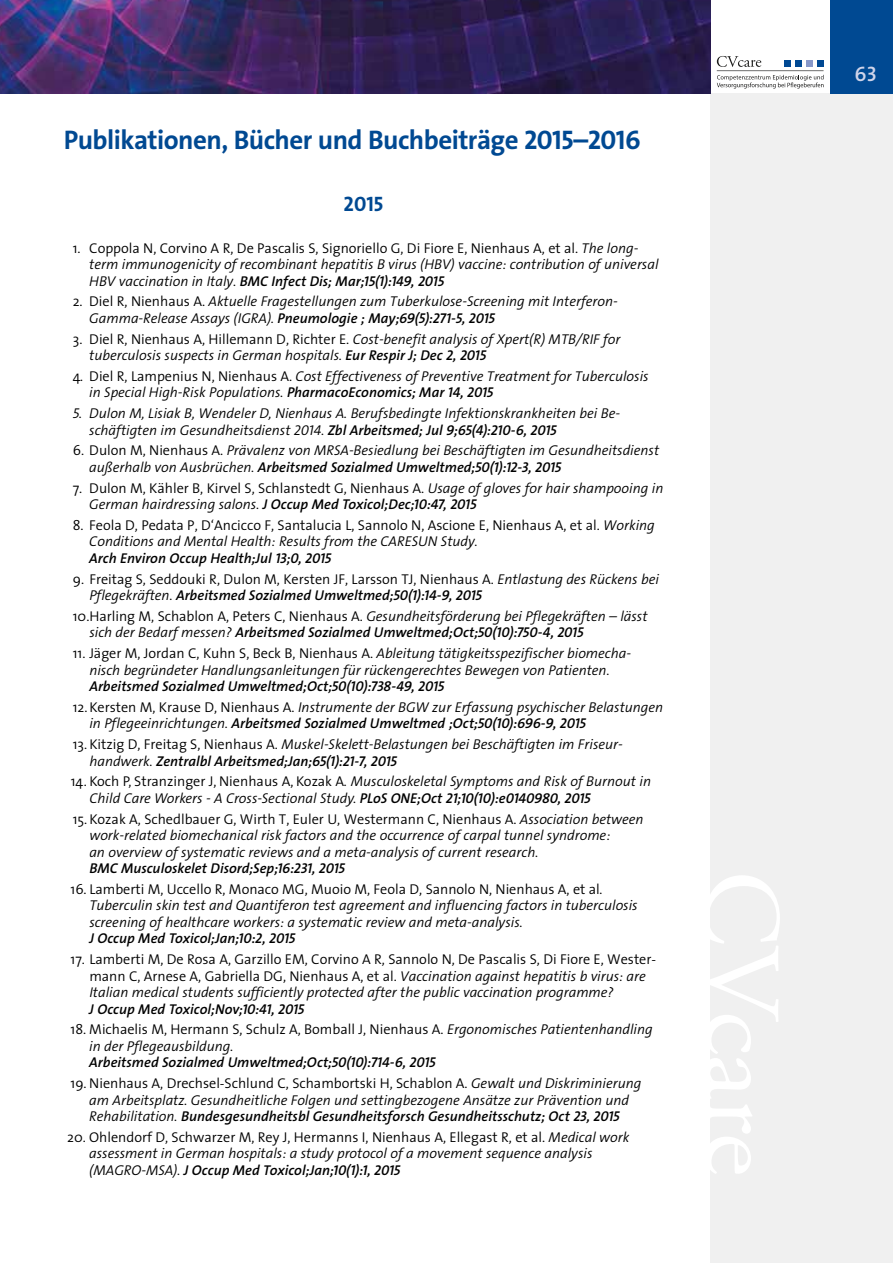
<style>
.page{position:relative;width:893px;height:1263px;background:#fff}
.page>*{position:absolute;margin:0;border:0;box-sizing:border-box;transform-origin:0 0}
.t1{font:700 27px "The Sans Os F";letter-spacing:-.02em;color:#004992}
.t2{font:700 21px "The Sans LF";color:#004992}
.t3{font:21px "The Sans Semi Bold Caps";color:#cfd4ea}
.t4{font:italic 300 14.25px/16.5px "The Sans Os F";color:#000}
.t5{font:300 14.25px/16.5px "The Sans";color:#000;text-align:center}
.t6{font:italic 600 14.25px/20.7px "The Sans Os F";color:#000}
.s1{font-family:"The Sans LF"}
.s2{font-family:"The Sans Os F";font-style:italic}
.s3{font-weight:600}
.s4{font-family:"The Sans";font-style:normal}
.s5{font-weight:300}
.s6{font-family:"The Sans";font-weight:300;font-style:normal}
</style>
<div class="page">
<div style="left:711px;top:94px;width:182px;height:1169px;background:#f0f0f0"></div>
<div style="left:830px;top:0;width:63px;height:93px;background:#004992"></div>
<img style="left:0;top:0;width:710px;height:93px">
<svg style="left:710px;top:875px;width:70px;height:299px"></svg>
<svg style="left:717px;top:56px;width:44px;height:11px"></svg>
<svg style="left:717px;top:75px;width:107px;height:14px"></svg>
<div style="left:784px;top:60px;width:7px;height:7px;background:#004993"></div>
<div style="left:795px;top:60px;width:7px;height:7px;background:#004993"></div>
<div style="left:806px;top:60px;width:7px;height:7px;background:#8898c9"></div>
<div style="left:817px;top:60px;width:7px;height:7px;background:#004993"></div>
<hr style="left:717px;top:70px;width:107px;height:1px;background:#6f6f6e">
<h1 class="t1" style="left:64px;top:122px;width:578px">Publikationen, Bücher und Buchbeiträge <span class="s1">2015–2016</span></h1>
<h2 class="t2" style="left:344px;top:193px;width:41px">2015</h2>
<p class="t5" style="left:73px;top:239px;width:567px">1. Coppola N, Corvino A R, De Pascalis S, Signoriello G, Di Fiore E, Nienhaus A, et al. <span class="s2">The long-</span></p>
<p class="t4" style="left:89px;top:256px;width:571px">term immunogenicity of recombinant hepatitis B virus (HBV) vaccine: contribution of universal<br>HBV vaccination in Italy. <span class="s3">BMC Infect Dis; Mar;15(1):149, 2015</span></p>
<p class="t4" style="left:89px;top:293px;width:530px;text-indent:-17px"><span class="s4">2. Diel R, Nienhaus A.</span> Aktuelle Fragestellungen zum Tuberkulose-Screening mit Interferon-<br>Gamma-Release Assays (IGRA). <span class="s3">Pneumologie ; May;69(5):271-5, 2015</span></p>
<p class="t4" style="left:89px;top:331px;width:533px;text-indent:-16px"><span class="s4">3. Diel R, Nienhaus A, Hillemann D, Richter E.</span> Cost-benefit analysis of Xpert(R) MTB/RIF for tuberculosis suspects in German hospitals. <span class="s3">Eur Respir J; Dec 2, 2015</span></p>
<p class="t4" style="left:89px;top:368px;width:561px;text-indent:-17px"><span class="s4">4</span>. <span class="s4">Diel R, Lampenius N, Nienhaus A.</span> Cost Effectiveness of Preventive Treatment for Tuberculosis in Special High-Risk Populations. <span class="s3">PharmacoEconomics; Mar 14, 2015</span></p>
<p class="t4" style="left:89px;top:405px;width:532px;text-indent:-16px">5. Dulon M, Lisiak B, Wendeler D, Nienhaus A. Berufsbedingte Infektionskrankheiten bei Be&shy;schäftigten im Gesundheitsdienst 2014. <span class="s3">Zbl Arbeitsmed; Jul 9;65(4):210-6, 2015</span></p>
<p class="t4" style="left:89px;top:442px;width:571px;text-indent:-16px"><span class="s4">6. Dulon M, Nienhaus A.</span> Prävalenz von MRSA-Besiedlung bei Beschäftigten im Gesundheitsdienst außerhalb von Ausbrüchen. <span class="s3">Arbeitsmed Sozialmed Umweltmed;50(1):12-3, 2015</span></p>
<p class="t5" style="left:73px;top:479px;width:592px">7. Dulon M, Kähler B, Kirvel S, Schlanstedt G, Nienhaus A. <span class="s2">Usage of gloves for hair shampooing in</span></p>
<p class="t6" style="left:89px;top:494px;width:389px"><span class="s5">German hairdressing salons.</span> J Occup Med Toxicol;Dec;10:47, 2015</p>
<p class="t5" style="left:73px;top:516px;width:584px">8. Feola D, Pedata P, D‘Ancicco F, Santalucia L, Sannolo N, Ascione E, Nienhaus A, et al. <span class="s2">Working</span></p>
<p class="t4" style="left:89px;top:533px;width:390px">Conditions and Mental Health: Results from the CARESUN Study.</p>
<p class="t6" style="left:89px;top:548px;width:243px">Arch Environ Occup Health;Jul 13;0, 2015</p>
<p class="t5" style="left:73px;top:570px;width:588px">9. Freitag S, Seddouki R, Dulon M, Kersten JF, Larsson TJ, Nienhaus A. <span class="s2">Entlastung des Rückens bei</span></p>
<p class="t4" style="left:73px;top:585px;width:576px;line-height:20.7px;text-indent:16px">Pflegekräften. <span class="s3">Arbeitsmed Sozialmed Umweltmed;50(1):14-9, 2015<br></span><span class="s4">10.Harling M, Schablon A, Peters C, Nienhaus A.</span> Gesundheitsförderung bei Pflegekräften – lässt</p>
<p class="t6" style="left:89px;top:622px;width:496px"><span class="s5">sich der Bedarf messen?</span> Arbeitsmed Sozialmed Umweltmed;Oct;50(10):750-4, 2015</p>
<p class="t5" style="left:73px;top:645px;width:560px">11. Jäger M, Jordan C, Kuhn S, Beck B, Nienhaus A. <span class="s2">Ableitung tätigkeitsspezifischer biomecha-</span></p>
<p class="t4" style="left:89px;top:662px;width:522px">nisch begründeter Handlungsanleitungen für rückengerechtes Bewegen von Patienten.</p>
<p class="t6" style="left:73px;top:676px;width:592px;text-indent:16px">Arbeitsmed Sozialmed Umweltmed;Oct;50(10):738-49, 2015<br><span class="s6">12.Kersten M, Krause D, Nienhaus A.</span> <span class="s5">Instrumente der BGW zur Erfassung psychischer Belastungen</span></p>
<p class="t6" style="left:89px;top:713px;width:498px"><span class="s5">in Pflegeeinrichtungen.</span> Arbeitsmed Sozialmed Umweltmed ;Oct;50(10):696-9, 2015</p>
<p class="t4" style="left:89px;top:736px;width:535px;text-indent:-16px"><span class="s4">13. Kitzig D, Freitag S, Nienhaus A.</span> Muskel-Skelett-Belastungen bei Beschäftigten im Friseur&shy;handwerk. <span class="s3">Zentralbl Arbeitsmed;Jan;65(1):21-7, 2015</span></p>
<p class="t4" style="left:89px;top:773px;width:563px;text-indent:-19px"><span class="s4">14. Koch P, Stranzinger J, Nienhaus A, Kozak A</span>. Musculoskeletal Symptoms and Risk of Burnout in<br>Child Care Workers - A Cross-Sectional Study. <span class="s3">PLoS ONE;Oct 21;10(10):e0140980, 2015</span></p>
<p class="t5" style="left:73px;top:810px;width:572px">15.Kozak A, Schedlbauer G, Wirth T, Euler U, Westermann C, Nienhaus A. <span class="s2">Association between</span></p>
<p class="t4" style="left:89px;top:827px;width:522px">work-related biomechanical risk factors and the occurrence of carpal tunnel syndrome: an overview of systematic reviews and a meta-analysis of current research.</p>
<p class="t6" style="left:89px;top:858px;width:257px">BMC Musculoskelet Disord;Sep;16:231, 2015</p>
<p class="t5" style="left:71px;top:880px;width:534px">16. Lamberti M, Uccello R, Monaco MG, Muoio M, Feola D, Sannolo N, Nienhaus A, et al<span class="s2">.</span></p>
<p class="t4" style="left:89px;top:897px;width:550px">Tuberculin skin test and Quantiferon test agreement and influencing factors in tuberculosis screening of healthcare workers: a systematic review and meta-analysis.</p>
<p class="t6" style="left:89px;top:928px;width:208px">J Occup Med Toxicol;Jan;10:2, 2015</p>
<p class="t5" style="left:71px;top:951px;width:587px">17. Lamberti M, De Rosa A, Garzillo EM, Corvino A R, Sannolo N, De Pascalis S, Di Fiore E, Wester&shy;mann C, Arnese A, Gabriella DG, Nienhaus A, et al. <span class="s2">Vaccination against hepatitis b virus: are</span></p>
<p class="t4" style="left:89px;top:984px;width:526px">Italian medical students sufficiently protected after the public vaccination programme?</p>
<p class="t6" style="left:89px;top:999px;width:217px">J Occup Med Toxicol;Nov;10:41, 2015</p>
<p class="t5" style="left:71px;top:1021px;width:584px">18. Michaelis M, Hermann S, Schulz A, Bomball J, Nienhaus A. <span class="s2">Ergonomisches Patientenhandling</span></p>
<p class="t4" style="left:89px;top:1038px;width:146px">in der Pflegeausbildung.</p>
<p class="t6" style="left:89px;top:1052px;width:348px">Arbeitsmed Sozialmed Umweltmed;Oct;50(10):714-6, 2015</p>
<p class="t5" style="left:71px;top:1075px;width:572px">19. Nienhaus A, Drechsel-Schlund C, Schambortski H, Schablon A. <span class="s2">Gewalt und Diskriminierung</span></p>
<p class="t4" style="left:89px;top:1092px;width:541px">am Arbeitsplatz. Gesundheitliche Folgen und settingbezogene Ansätze zur Prävention und<br>Rehabilitation. <span class="s3">Bundesgesundheitsbl Gesundheitsforsch Gesundheitsschutz; Oct 23, 2015</span></p>
<p class="t5" style="left:67px;top:1128px;width:564px">20. Ohlendorf D, Schwarzer M, Rey J, Hermanns I, Nienhaus A, Ellegast R, et al. <span class="s2">Medical work</span></p>
<p class="t4" style="left:89px;top:1145px;width:505px">assessment in German hospitals: a study protocol of a movement sequence analysis (MAGRO-MSA). <span class="s3">J Occup Med Toxicol;Jan;10(1):1, 2015</span></p>
<h2 class="t3" style="left:855px;top:56px;width:24px">63</h2>
</div>
